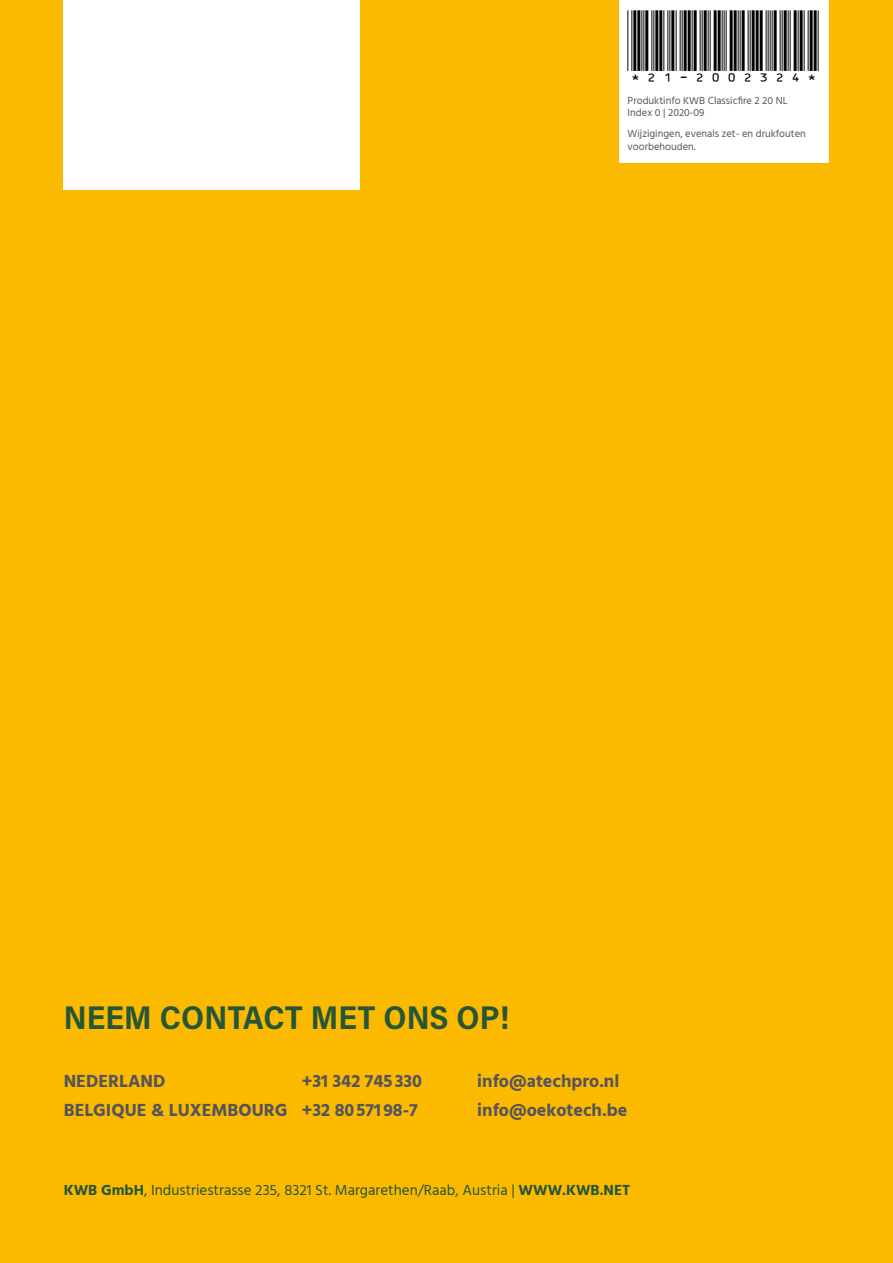
<style>
.page{position:relative;width:893px;height:1263px;background:#fbba00}
.page>*{position:absolute;margin:0;border:0;box-sizing:border-box;transform-origin:0 0}
.t1{font:700 33px "Acumin Pro Semi Cond";letter-spacing:.005em;color:#265637}
.t2{font:19.8px "ID Automation HC39 M";color:#000;scale:.83 1}
.t3{font:700 18px "Hind Vadodara";color:#56545b}
.t4{font:15px "Hind Vadodara";color:#265637}
.t5{font:10.5px/12.6px "Hind Vadodara";color:#56545b}
.s1{font-weight:700}
</style>
<div class="page">
<div style="left:63px;top:0;width:296px;height:189px;background:#fff"></div>
<div style="left:619px;top:0;width:209px;height:163px;background:#fff"></div>
<h2 class="t2" style="left:628px;top:53px;width:233px">*21-2002324*</h2>
<p class="t5" style="left:628px;top:94px;width:162px">Produktinfo KWB Classicfire 2 20 NL<br>Index 0 | 2020-09</p>
<p class="t5" style="left:628px;top:127px;width:180px">Wijzigingen, evenals zet- en drukfouten voorbehouden.</p>
<h1 class="t1" style="left:64px;top:994px;width:447px">NEEM CONTACT MET ONS OP!</h1>
<h3 class="t3" style="left:64px;top:1067px;width:103px">NEDERLAND</h3>
<h3 class="t3" style="left:302px;top:1067px;width:122px">+31 342 745 330</h3>
<h3 class="t3" style="left:477px;top:1067px;width:144px">info@atechpro.nl</h3>
<h3 class="t3" style="left:64px;top:1095px;width:356px">BELGIQUE &amp; LUXEMBOURG +32 80 571 98-7</h3>
<h3 class="t3" style="left:477px;top:1095px;width:151px">info@oekotech.be</h3>
<h3 class="t4" style="left:64px;top:1180px;width:568px"><span class="s1">KWB GmbH</span>, Industriestrasse 235, 8321 St. Margarethen/Raab, Austria | <span class="s1">WWW.KWB.NET</span></h3>
</div>
